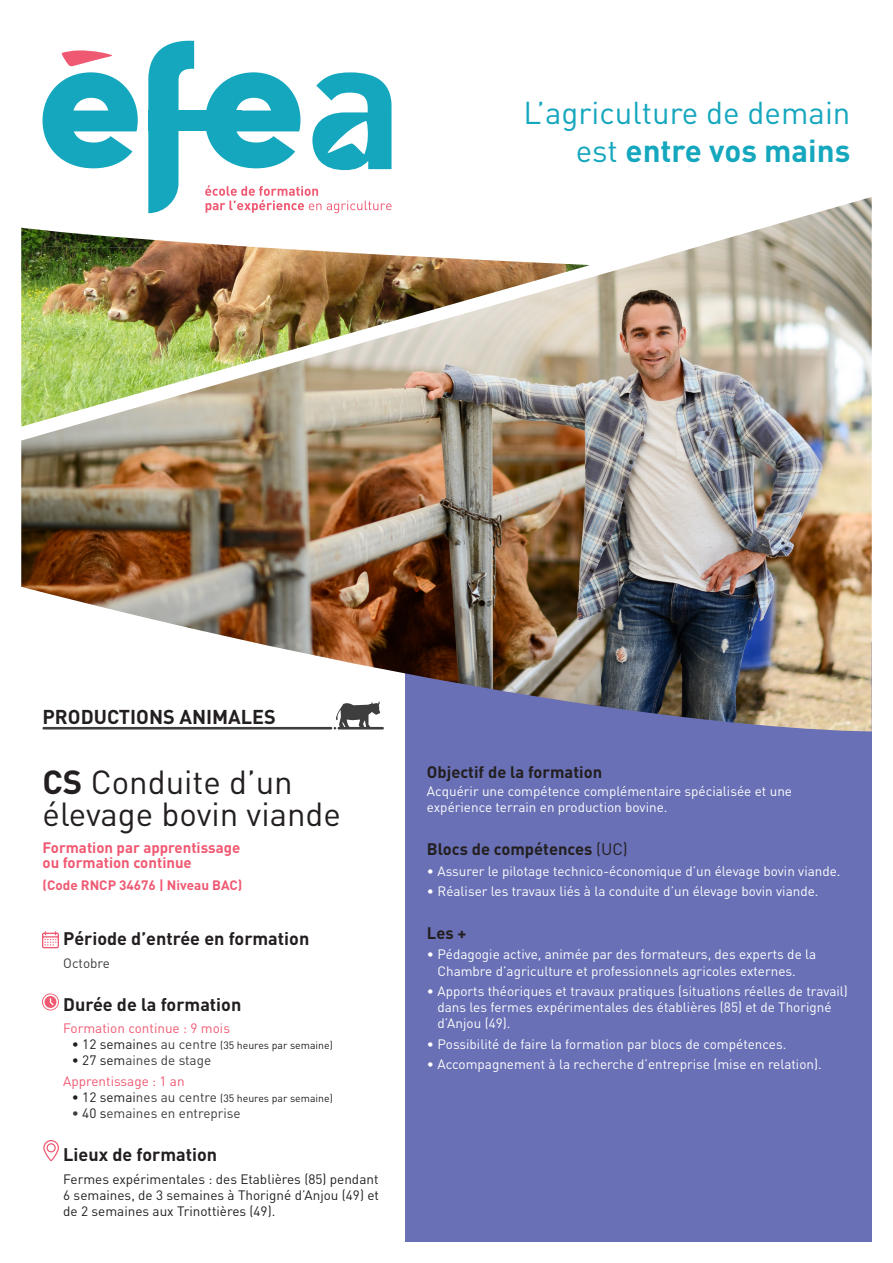
<style>
.page{position:relative;width:893px;height:1263px;background:#fff}
.page>*{position:absolute;margin:0;border:0;box-sizing:border-box;transform-origin:0 0}
.t1{font:33px "DIN Pro";color:#231f20}
.t2{font:31.2px "DIN Pro";color:#15a7be}
.t3{font:700 31.2px "DIN Pro";color:#15a7be}
.t4{font:700 19.8px "DIN Pro";color:#231f20}
.titre_verso{font:700 18px "DIN Pro";color:#231f20}
.t5{font:700 16.5px "DIN Pro";color:#231f20}
.t6{font:700 15px/15px "DIN Pro";color:#f05972}
.t7{font:13.5px/16.2px "DIN Pro";color:#fff}
.t8{font:13.5px/16.2px "DIN Pro";color:#231f20;text-align:justify}
.t9{font:13.5px "DIN Pro";color:#3e3e3f}
.t10{font:13.5px "DIN Pro";color:#f05972}
.t11{font:700 13.5px "DIN Pro";color:#f05972}
.t12{font:10.5px "DIN Pro";color:#231f20}
.s1{font-weight:400}
.s2{font-weight:700}
.s3{font-size:13.5px}
.s4{font-size:13.5px;color:#3e3e3f}
.s5{color:#231f20}
</style>
<div class="page">
<div style="left:406px;top:733px;width:466px;height:509px;background:#6970b5"></div>
<img style="left:21px;top:197px;width:851px;height:536px">
<hr style="left:338px;top:727px;width:46px;height:2px;background:#3e3e3f">
<hr style="left:43px;top:727px;width:289px;height:2px;background:#3e3e3f">
<svg style="left:334px;top:701px;width:46px;height:28px"></svg>
<svg style="left:312px;top:72px;width:80px;height:98px"></svg>
<svg style="left:205px;top:72px;width:95px;height:96px"></svg>
<svg style="left:148px;top:40px;width:46px;height:173px"></svg>
<div style="left:148px;top:111px;width:94px;height:20px;background:#15a7be"></div>
<svg style="left:43px;top:50px;width:95px;height:118px"></svg>
<svg style="left:205px;top:185px;width:116px;height:28px"></svg>
<svg style="left:327px;top:201px;width:65px;height:12px"></svg>
<img style="left:21px;top:228px;width:569px;height:199px">
<svg style="left:42px;top:931px;width:17px;height:17px"></svg>
<svg style="left:42px;top:993px;width:17px;height:17px"></svg>
<svg style="left:43px;top:994px;width:15px;height:15px"></svg>
<svg style="left:43px;top:1140px;width:16px;height:21px"></svg>
<p class="t2" style="left:524px;top:92px;width:328px">L’agriculture de demain</p>
<p class="t3" style="left:576px;top:129px;width:276px"><span class="s1">est</span> entre vos mains</p>
<p class="t4" style="left:43px;top:703px;width:235px">PRODUCTIONS ANIMALES</p>
<p class="t1" style="left:43px;top:759px;width:252px"><span class="s2">CS</span> Conduite d’un</p>
<p class="t1" style="left:43px;top:791px;width:300px">élevage bovin viande</p>
<p class="t6" style="left:43px;top:840px;width:199px">Formation par apprentissage ou formation continue</p>
<p class="t11" style="left:43px;top:876px;width:201px">(Code RNCP 34676 | Niveau BAC)</p>
<p class="titre_verso" style="left:63px;top:926px;width:248px">Période d’entrée en formation</p>
<p class="t9" style="left:63px;top:953px;width:48px">Octobre</p>
<p class="titre_verso" style="left:63px;top:992px;width:180px">Durée de la formation</p>
<p class="t10" style="left:63px;top:1019px;width:168px">Formation continue : 9 mois</p>
<p class="t12" style="left:72px;top:1038px;width:263px"><span class="s3">• 12 semaine</span><span class="s4">s au centre</span> (35 heures par semaine)</p>
<p class="t9" style="left:72px;top:1051px;width:141px"><span class="s5">• 27 sem</span>aines de stage</p>
<p class="t10" style="left:63px;top:1072px;width:123px">Apprentissage : 1 an</p>
<p class="t12" style="left:72px;top:1091px;width:263px"><span class="s3">• 12 semai</span><span class="s4">nes au centre</span> (35 heures par semaine)</p>
<p class="t9" style="left:72px;top:1104px;width:171px">• <span class="s5">40 s</span>emaines en entreprise</p>
<p class="titre_verso" style="left:63px;top:1142px;width:155px">Lieux de formation</p>
<p class="t8" style="left:63px;top:1170px;width:317px">Fermes expérimentales : des Etablières (85) pendant 6 semaines, de 3 semaines à Thorigné d’Anjou (49) et de 2 semaines aux Trinottières (49).</p>
<p class="t5" style="left:427px;top:760px;width:177px">Objectif de la formation</p>
<p class="t7" style="left:427px;top:782px;width:367px">Acquérir une compétence complémentaire spécialisée et une expérience terrain en production bovine.</p>
<p class="t5" style="left:427px;top:838px;width:202px">Blocs de compétences <span class="s1">(UC)</span></p>
<p class="t7" style="left:427px;top:862px;width:415px">• Assurer le pilotage technico-économique d’un élevage bovin viande.</p>
<p class="t7" style="left:427px;top:882px;width:393px">• Réaliser les travaux liés à la conduite d’un élevage bovin viande.</p>
<p class="t5" style="left:427px;top:922px;width:41px">Les +</p>
<p class="t7" style="left:437px;top:946px;width:380px;text-indent:-11px">• Pédagogie active, animée par des formateurs, des experts de la<br>Chambre d’agriculture et professionnels agricoles externes.</p>
<p class="t7" style="left:437px;top:982px;width:412px;text-indent:-11px">• Apports théoriques et travaux pratiques (situations réelles de travail) dans les fermes expérimentales des établières (85) et de Thorigné d’Anjou (49).</p>
<p class="t7" style="left:427px;top:1035px;width:361px">• Possibilité de faire la formation par blocs de compétences.</p>
<p class="t7" style="left:427px;top:1056px;width:396px">• Accompagnement à la recherche d’entreprise (mise en relation).</p>
</div>
